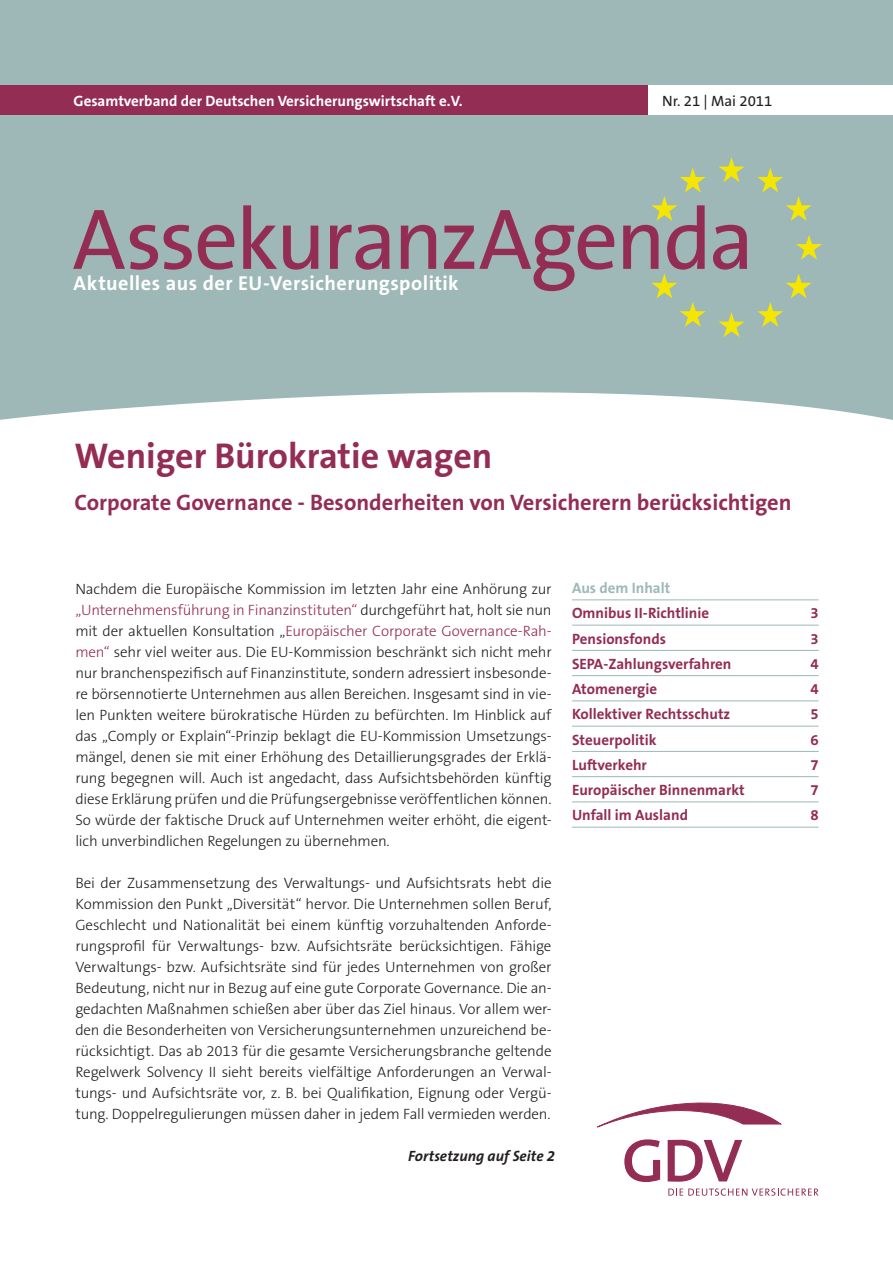
<style>
.page{position:relative;width:893px;height:1263px;background:#fff}
.page>*{position:absolute;margin:0;border:0;box-sizing:border-box;transform-origin:0 0}
.t1{font:87px "The Sans B5 Plain";letter-spacing:-.03em;color:#942d53}
.t2{font:700 36px "The Sans B7";color:#942d53}
.t3{font:700 22.5px "The Sans B7";color:#942d53}
.t4{font:700 20.25px "The Sans B7";letter-spacing:.025em;color:#fff}
.t5{font:300 15px/21px "The Sans B3";letter-spacing:-.015em;color:#231f20;text-align:justify}
.t6{font:700 15px "The Sans B7";color:#942d53}
.t7{font:700 15px "The Sans B7";color:#fff}
.t8{font:italic 700 15px "The Sans B7";letter-spacing:.005em;color:#231f20}
.t9{font:15px "The Sans B5 Plain";color:#231f20}
.t10{font:700 15px "The Sans B7";color:#9db8b7}
.s1{color:#942d53}
</style>
<div class="page">
<div style="left:0;top:0;width:893px;height:420px;background:#9db8b7"></div>
<div style="left:0;top:85px;width:648px;height:30px;background:#942d53"></div>
<div style="left:648px;top:85px;width:245px;height:30px;background:#fff"></div>
<svg style="left:668px;top:1188px;width:150px;height:8px"></svg>
<svg style="left:597px;top:1103px;width:184px;height:25px"></svg>
<svg style="left:624px;top:1139px;width:36px;height:43px"></svg>
<svg style="left:668px;top:1140px;width:74px;height:42px"></svg>
<svg style="left:718px;top:157px;width:26px;height:25px"></svg>
<svg style="left:718px;top:312px;width:26px;height:25px"></svg>
<svg style="left:757px;top:168px;width:55px;height:53px;background:#a9be9c"></svg>
<svg style="left:651px;top:168px;width:55px;height:53px;background:#a9be9c"></svg>
<svg style="left:796px;top:235px;width:26px;height:25px"></svg>
<svg style="left:757px;top:273px;width:55px;height:54px;background:#a9be9c"></svg>
<svg style="left:651px;top:273px;width:55px;height:54px;background:#a9be9c"></svg>
<hr style="left:572px;top:599px;width:247px;height:1px;background:#9db8b7">
<hr style="left:572px;top:625px;width:247px;height:1px;background:#9db8b7">
<hr style="left:572px;top:650px;width:247px;height:1px;background:#9db8b7">
<hr style="left:572px;top:675px;width:247px;height:1px;background:#9db8b7">
<hr style="left:572px;top:700px;width:247px;height:1px;background:#9db8b7">
<hr style="left:572px;top:726px;width:247px;height:1px;background:#9db8b7">
<hr style="left:572px;top:751px;width:247px;height:1px;background:#9db8b7">
<hr style="left:572px;top:776px;width:247px;height:1px;background:#9db8b7">
<hr style="left:572px;top:801px;width:247px;height:1px;background:#9db8b7">
<hr style="left:572px;top:827px;width:247px;height:1px;background:#9db8b7">
<p class="t7" style="left:74px;top:93px;width:391px">Gesamtverband der Deutschen Versicherungswirtschaft e.V.</p>
<p class="t9" style="left:662px;top:93px;width:112px">Nr. 21 | Mai 2011</p>
<h1 class="t1" style="left:72px;top:194px;width:683px">AssekuranzAgenda</h1>
<h3 class="t4" style="left:74px;top:272px;width:387px">Aktuelles aus der EU-Versicherungspolitik</h3>
<h2 class="t2" style="left:74px;top:437px;width:419px">Weniger Bürokratie wagen</h2>
<h3 class="t3" style="left:74px;top:491px;width:719px">Corporate Governance - Besonderheiten von Versicherern berücksichtigen</h3>
<p class="t5" style="left:75px;top:579px;width:478px">Nachdem die Europäische Kommission im letzten Jahr eine Anhörung zur <span class="s1">„Unternehmensführung in Finanzinstituten“</span> durchgeführt hat, holt sie nun mit der aktuellen Konsultation „<span class="s1">Europäischer Corporate Governance-Rah&shy;men“</span> sehr viel weiter aus. Die EU-Kommission beschränkt sich nicht mehr nur branchenspezifisch auf Finanzinstitute, sondern adressiert insbesonde&shy;re börsennotierte Unternehmen aus allen Bereichen. Insgesamt sind in vie&shy;len Punkten weitere bürokratische Hürden zu befürchten. Im Hinblick auf das „Comply or Explain“-Prinzip beklagt die EU-Kommission Umsetzungs&shy;mängel, denen sie mit einer Erhöhung des Detaillierungsgrades der Erklä&shy;rung begegnen will. Auch ist angedacht, dass Aufsichtsbehörden künftig diese Erklärung prüfen und die Prüfungsergebnisse veröffentlichen können.<br>So würde der faktische Druck auf Unternehmen weiter erhöht, die eigent&shy;lich unverbindlichen Regelungen zu übernehmen.</p>
<p class="t5" style="left:75px;top:873px;width:478px">Bei der Zusammensetzung des Verwaltungs- und Aufsichtsrats hebt die Kommission den Punkt „Diversität“ hervor. Die Unternehmen sollen Beruf, Geschlecht und Nationalität bei einem künftig vorzuhaltenden Anforde&shy;rungsprofil für Verwaltungs- bzw. Aufsichtsräte berücksichtigen. Fähige Verwaltungs- bzw. Aufsichtsräte sind für jedes Unternehmen von großer Bedeutung, nicht nur in Bezug auf eine gute Corporate Governance. Die an&shy;gedachten Maßnahmen schießen aber über das Ziel hinaus. Vor allem wer&shy;den die Besonderheiten von Versicherungsunternehmen unzureichend be&shy;rücksichtigt. Das ab 2013 für die gesamte Versicherungsbranche geltende Regelwerk Solvency II sieht bereits vielfältige Anforderungen an Verwal&shy;tungs- und Aufsichtsräte vor, z. B. bei Qualifikation, Eignung oder Vergü&shy;tung. Doppelregulierungen müssen daher in jedem Fall vermieden werden.</p>
<p class="t8" style="left:408px;top:1148px;width:149px">Fortsetzung auf Seite 2</p>
<p class="t10" style="left:572px;top:580px;width:100px">Aus dem Inhalt</p>
<p class="t6" style="left:572px;top:605px;width:139px">Omnibus II-Richtlinie</p>
<p class="t6" style="left:810px;top:605px;width:10px">3</p>
<p class="t6" style="left:572px;top:631px;width:95px">Pensionsfonds</p>
<p class="t6" style="left:810px;top:631px;width:10px">3</p>
<p class="t6" style="left:572px;top:656px;width:161px">SEPA-Zahlungsverfahren</p>
<p class="t6" style="left:810px;top:656px;width:10px">4</p>
<p class="t6" style="left:572px;top:681px;width:87px">Atomenergie</p>
<p class="t6" style="left:810px;top:681px;width:10px">4</p>
<p class="t6" style="left:572px;top:706px;width:160px">Kollektiver Rechtsschutz</p>
<p class="t6" style="left:810px;top:706px;width:10px">5</p>
<p class="t6" style="left:572px;top:732px;width:86px">Steuerpolitik</p>
<p class="t6" style="left:810px;top:732px;width:10px">6</p>
<p class="t6" style="left:572px;top:757px;width:76px">Luftverkehr</p>
<p class="t6" style="left:810px;top:757px;width:10px">7</p>
<p class="t6" style="left:572px;top:782px;width:174px">Europäischer Binnenmarkt</p>
<p class="t6" style="left:810px;top:782px;width:10px">7</p>
<p class="t6" style="left:572px;top:807px;width:117px">Unfall im Ausland</p>
<p class="t6" style="left:810px;top:807px;width:10px">8</p>
</div>
